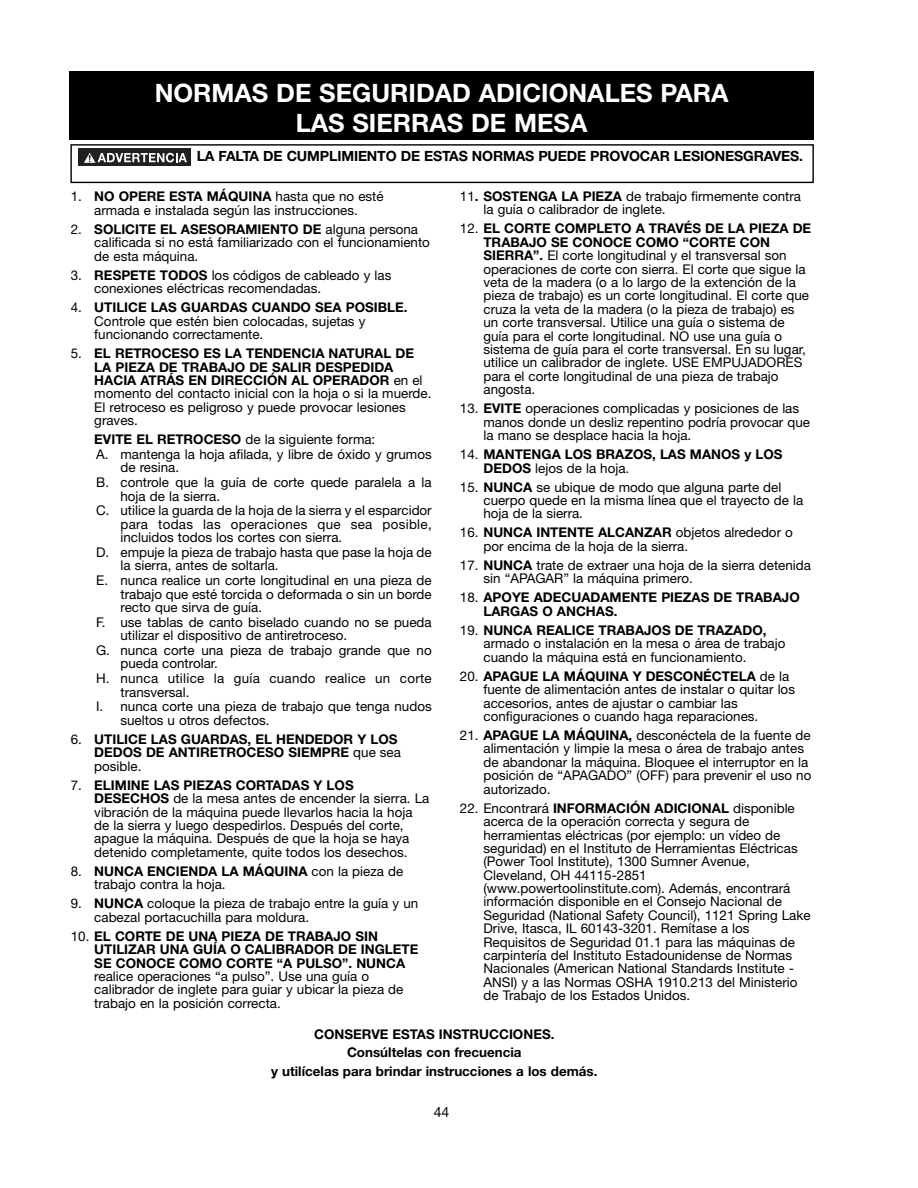
<style>
.page{position:relative;width:918px;height:1188px;background:#fff}
.page>*{position:absolute;margin:0;border:0;box-sizing:border-box;transform-origin:0 0}
.t1{font:700 25.35px/29.5px "Helvetica Neue";color:#fff;text-align:center}
.t2{font:700 14.1px "Helvetica Neue";letter-spacing:-.01em;color:#000}
.t3{font:14.1px "Helvetica Neue";color:#000}
.t4{font:13.35px/13.4px "Helvetica Neue";color:#000}
.t5{font:700 13.35px/13.4px "Helvetica Neue";color:#000}
.t6{font:13.35px/13.4px "Helvetica Neue";letter-spacing:.02em;color:#000}
.s1{font-weight:700}
.s2{font-weight:400}
</style>
<div class="page">
<div style="left:69px;top:71px;width:745px;height:68px;background:#000"></div>
<div style="left:70px;top:144px;width:744px;height:39px;border:1px solid #000"></div>
<div style="left:78px;top:149px;width:113px;height:17px;background:#231f20"></div>
<svg style="left:84px;top:153px;width:103px;height:10px"></svg>
<h1 class="t1" style="left:155px;top:81px;width:575px">NORMAS DE SEGURIDAD ADICIONALES PARA<br>LAS SIERRAS DE MESA</h1>
<p class="t2" style="left:197px;top:151px;width:608px">LA FALTA DE CUMPLIMIENTO DE ESTAS NORMAS PUEDE PROVOCAR LESIONESGRAVES.</p>
<p class="t4" style="left:71px;top:191px;width:314px;text-align:center">1. <span class="s1">NO OPERE ESTA MÁQUINA</span> hasta que no esté armada e instalada según las instrucciones.</p>
<p class="t4" style="left:94px;top:224px;width:337px;text-indent:-24px">2. <span class="s1">SOLICITE EL ASESORAMIENTO DE</span> alguna persona calificada si no está familiarizado con el funcionamiento de esta máquina.</p>
<p class="t4" style="left:94px;top:270px;width:299px;text-indent:-24px">3. <span class="s1">RESPETE TODOS</span> los códigos de cableado y las conexiones eléctricas recomendadas.</p>
<p class="t4" style="left:94px;top:302px;width:315px;text-indent:-24px">4. <span class="s1">UTILICE LAS GUARDAS CUANDO SEA POSIBLE.<br></span>Controle que estén bien colocadas, sujetas y funcionando correctamente.</p>
<p class="t4" style="left:94px;top:348px;width:339px;text-indent:-24px">5. <span class="s1">EL RETROCESO ES LA TENDENCIA NATURAL DE LA PIEZA DE TRABAJO DE SALIR DESPEDIDA HACIA ATRÁS EN DIRECCIÓN AL OPERADOR</span> en el momento del contacto inicial con la hoja o si la muerde.<br>El retroceso es peligroso y puede provocar lesiones graves.</p>
<p class="t4" style="left:94px;top:433px;width:339px;line-height:14.9px"><span class="s1">EVITE EL RETROCESO</span> de la siguiente forma:<br>A. mantenga la hoja afilada, y libre de óxido y grumos</p>
<p class="t4" style="left:96px;top:462px;width:337px;line-height:14.9px;text-indent:24px">de resina.<br>B. controle que la guía de corte quede paralela a la</p>
<p class="t4" style="left:96px;top:490px;width:337px;line-height:14.9px;text-indent:24px">hoja de la sierra.<br>C. utilice la guarda de la hoja de la sierra y el esparcidor</p>
<p class="t6" style="left:120px;top:519px;width:313px">para todas las operaciones que sea posible, incluidos todos los cortes con sierra.</p>
<p class="t4" style="left:120px;top:547px;width:313px;text-indent:-24px">D. empuje la pieza de trabajo hasta que pase la hoja de la sierra, antes de soltarla.</p>
<p class="t4" style="left:120px;top:575px;width:313px;text-align:justify;text-indent:-24px">E. nunca realice un corte longitudinal en una pieza de trabajo que esté torcida o deformada o sin un borde recto que sirva de guía.</p>
<p class="t4" style="left:120px;top:617px;width:313px;text-indent:-24px">F. use tablas de canto biselado cuando no se pueda utilizar el dispositivo de antiretroceso.</p>
<p class="t4" style="left:120px;top:645px;width:313px;text-indent:-24px">G. nunca corte una pieza de trabajo grande que no pueda controlar.</p>
<p class="t6" style="left:120px;top:673px;width:313px;text-indent:-24px">H. nunca utilice la guía cuando realice un corte transversal.</p>
<p class="t4" style="left:120px;top:701px;width:313px;text-indent:-24px">I. nunca corte una pieza de trabajo que tenga nudos sueltos u otros defectos.</p>
<p class="t5" style="left:94px;top:734px;width:308px;text-indent:-24px"><span class="s2">6.</span> UTILICE LAS GUARDAS, EL HENDEDOR Y LOS<br>DEDOS DE ANTIRETROCESO SIEMPRE <span class="s2">que sea posible.</span></p>
<p class="t4" style="left:94px;top:780px;width:337px;text-indent:-24px">7. <span class="s1">ELIMINE LAS PIEZAS CORTADAS Y LOS DESECHOS</span> de la mesa antes de encender la sierra. La vibración de la máquina puede llevarlos hacia la hoja de la sierra y luego despedirlos. Después del corte, apague la máquina. Después de que la hoja se haya detenido completamente, quite todos los desechos.</p>
<p class="t4" style="left:94px;top:866px;width:310px;text-indent:-24px">8. <span class="s1">NUNCA ENCIENDA LA MÁQUINA</span> con la pieza de trabajo contra la hoja.</p>
<p class="t4" style="left:94px;top:898px;width:325px;text-indent:-24px">9. <span class="s1">NUNCA</span> coloque la pieza de trabajo entre la guía y un cabezal portacuchilla para moldura.</p>
<p class="t5" style="left:94px;top:931px;width:326px;text-indent:-24px"><span class="s2">10.</span> EL CORTE DE UNA PIEZA DE TRABAJO SIN<br>UTILIZAR UNA GUÍA O CALIBRADOR DE INGLETE<br>SE CONOCE COMO CORTE “A PULSO”. NUNCA</p>
<p class="t4" style="left:94px;top:971px;width:311px">realice operaciones “a pulso”. Use una guía o calibrador de inglete para guiar y ubicar la pieza de trabajo en la posición correcta.</p>
<p class="t4" style="left:483px;top:191px;width:319px;text-indent:-24px">11<span class="s1">. SOSTENGA LA PIEZA</span> de trabajo firmemente contra la guía o calibrador de inglete.</p>
<p class="t4" style="left:483px;top:223px;width:329px;text-indent:-24px">12. <span class="s1">EL CORTE COMPLETO A TRAVÉS DE LA PIEZA DE TRABAJO SE CONOCE COMO “CORTE CON SIERRA”.</span> El corte longitudinal y el transversal son operaciones de corte con sierra. El corte que sigue la veta de la madera (o a lo largo de la extención de la pieza de trabajo) es un corte longitudinal. El corte que cruza la veta de la madera (o la pieza de trabajo) es un corte transversal. Utilice una guía o sistema de guía para el corte longitudinal. NO use una guía o sistema de guía para el corte transversal. En su lugar, utilice un calibrador de inglete. USE EMPUJADORES para el corte longitudinal de una pieza de trabajo angosta.</p>
<p class="t4" style="left:483px;top:403px;width:328px;text-indent:-24px">13. <span class="s1">EVITE</span> operaciones complicadas y posiciones de las manos donde un desliz repentino podría provocar que la mano se desplace hacia la hoja.</p>
<p class="t5" style="left:483px;top:449px;width:301px;text-indent:-24px"><span class="s2">14.</span> MANTENGA LOS BRAZOS, LAS MANOS y LOS<br>DEDOS <span class="s2">lejos de la hoja.</span></p>
<p class="t4" style="left:483px;top:482px;width:321px;text-indent:-24px">15. <span class="s1">NUNCA</span> se ubique de modo que alguna parte del cuerpo quede en la misma línea que el trayecto de la hoja de la sierra.</p>
<p class="t4" style="left:483px;top:527px;width:311px;text-indent:-24px">16. <span class="s1">NUNCA INTENTE ALCANZAR</span> objetos alrededor o por encima de la hoja de la sierra.</p>
<p class="t4" style="left:483px;top:560px;width:329px;text-indent:-24px">17. <span class="s1">NUNCA</span> trate de extraer una hoja de la sierra detenida sin “APAGAR” la máquina primero.</p>
<p class="t5" style="left:483px;top:592px;width:318px;text-indent:-24px"><span class="s2">18.</span> APOYE ADECUADAMENTE PIEZAS DE TRABAJO<br>LARGAS O ANCHAS.</p>
<p class="t4" style="left:483px;top:625px;width:304px;text-indent:-24px">19. <span class="s1">NUNCA REALICE TRABAJOS DE TRAZADO, </span>armado o instalación en la mesa o área de trabajo cuando la máquina está en funcionamiento.</p>
<p class="t4" style="left:483px;top:671px;width:313px;text-indent:-24px">20. <span class="s1">APAGUE LA MÁQUINA Y DESCONÉCTELA</span> de la fuente de alimentación antes de instalar o quitar los accesorios, antes de ajustar o cambiar las configuraciones o cuando haga reparaciones.</p>
<p class="t4" style="left:483px;top:730px;width:329px;text-indent:-24px">21. <span class="s1">APAGUE LA MÁQUINA,</span> desconéctela de la fuente de alimentación y limpie la mesa o área de trabajo antes de abandonar la máquina. Bloquee el interruptor en la posición de “APAGADO” (OFF) para prevenir el uso no autorizado.</p>
<p class="t4" style="left:483px;top:803px;width:329px;text-indent:-24px">22. Encontrará <span class="s1">INFORMACIÓN ADICIONAL</span> disponible acerca de la operación correcta y segura de herramientas eléctricas (por ejemplo: un vídeo de seguridad) en el Instituto de Herramientas Eléctricas (Power Tool Institute), 1300 Sumner Avenue, Cleveland, OH 44115-2851 (www.powertoolinstitute.com). Además, encontrará información disponible en el Consejo Nacional de Seguridad (National Safety Council), 1121 Spring Lake Drive, Itasca, IL 60143-3201. Remítase a los Requisitos de Seguridad 01.1 para las máquinas de carpintería del Instituto Estadounidense de Normas Nacionales (American National Standards Institute - ANSI) y a las Normas OSHA 1910.213 del Ministerio de Trabajo de los Estados Unidos.</p>
<p class="t5" style="left:271px;top:1026px;width:328px;line-height:18.5px;text-align:center">CONSERVE ESTAS INSTRUCCIONES.<br>Consúltelas con frecuencia<br>y utilícelas para brindar instrucciones a los demás.</p>
<p class="t3" style="left:434px;top:1107px;width:17px">44</p>
</div>
